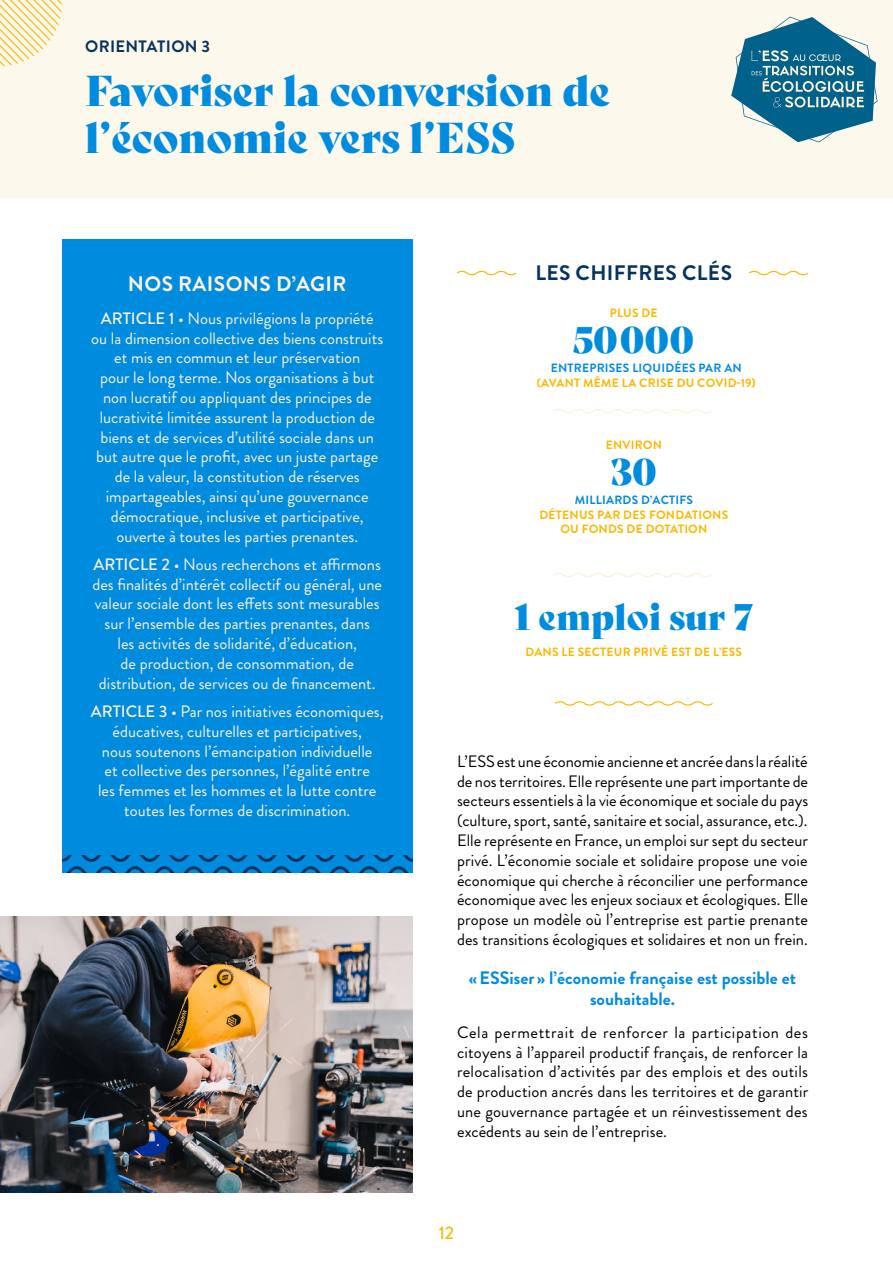
<style>
.page{position:relative;width:893px;height:1263px;background:#fff}
.page>*{position:absolute;margin:0;border:0;box-sizing:border-box;transform-origin:0 0}
.t1{font:42px/46.5px "Bely Display";color:#008cde}
.t2{font:36px "Bely Display";color:#008cde}
.t3{font:700 21px "Brandon Grotesque";letter-spacing:.02em;color:#fcf1da}
.t4{font:700 21px "Brandon Grotesque";letter-spacing:.02em;color:#07335e}
.t5{font:700 18px/21.6px "Brandon Grotesque";color:#008cde;text-align:center}
.t6{font:500 18px "Brandon Grotesque";color:#fab900}
.t7{font:16.5px/19.8px "Brandon Grotesque";color:#fcf1da;text-align:center}
.t8{font:16.5px/19.8px "Brandon Grotesque";color:#000;text-align:justify}
.t9{font:700 16.5px "Brandon Grotesque";letter-spacing:.02em;color:#07335e}
.t10{font:700 12px/14.4px "Brandon Grotesque";letter-spacing:.02em;color:#fab800;text-align:center}
.t11{font:700 12px "Brandon Grotesque";letter-spacing:.02em;color:#008cde}
.s1{font-weight:500}
</style>
<div class="page">
<div style="left:0;top:0;width:893px;height:198px;background:#fdf8ec"></div>
<img style="left:0;top:916px;width:413px;height:277px">
<div style="left:62px;top:239px;width:351px;height:633px;background:#008cde"></div>
<svg style="left:62px;top:855px;width:351px;height:17px"></svg>
<svg style="left:554px;top:409px;width:158px;height:5px"></svg>
<svg style="left:554px;top:573px;width:158px;height:5px"></svg>
<svg style="left:749px;top:270px;width:60px;height:6px"></svg>
<svg style="left:555px;top:701px;width:158px;height:5px"></svg>
<svg style="left:456px;top:270px;width:61px;height:6px"></svg>
<svg style="left:0;top:0;width:62px;height:66px"></svg>
<svg style="left:731px;top:17px;width:147px;height:125px"></svg>
<p class="t9" style="left:85px;top:35px;width:126px">ORIENTATION 3</p>
<h1 class="t1" style="left:85px;top:64px;width:527px">Favoriser la conversion de l’économie vers l’ESS</h1>
<p class="t3" style="left:128px;top:269px;width:220px">NOS RAISONS D’AGIR</p>
<p class="t7" style="left:91px;top:308px;width:293px"><span class="s1">ARTICLE 1</span> • Nous privilégions la propriété ou la dimension collective des biens construits et mis en commun et leur préservation<br>pour le long terme. Nos organisations à but non lucratif ou appliquant des principes de lucrativité limitée assurent la production de biens et de services d’utilité sociale dans un but autre que le profit, avec un juste partage de la valeur, la constitution de réserves impartageables, ainsi qu’une gouvernance démocratique, inclusive et participative, ouverte à toutes les parties prenantes.</p>
<p class="t7" style="left:92px;top:554px;width:291px"><span class="s1">ARTICLE 2</span> • Nous recherchons et affirmons des finalités d’intérêt collectif ou général, une valeur sociale dont les effets sont mesurables sur l’ensemble des parties prenantes, dans<br>les activités de solidarité, d’éducation,<br>de production, de consommation, de distribution, de services ou de financement.</p>
<p class="t7" style="left:91px;top:702px;width:294px"><span class="s1">ARTICLE 3</span> • Par nos initiatives économiques, éducatives, culturelles et participatives,<br>nous soutenons l’émancipation individuelle<br>et collective des personnes, l’égalité entre<br>les femmes et les hommes et la lutte contre toutes les formes de discrimination.</p>
<p class="t4" style="left:535px;top:258px;width:198px">LES CHIFFRES CLÉS</p>
<p class="t10" style="left:610px;top:306px;width:49px">PLUS DE</p>
<h2 class="t2" style="left:573px;top:311px;width:122px">50 000</h2>
<p class="t11" style="left:551px;top:360px;width:193px">ENTREPRISES LIQUIDÉES PAR AN</p>
<p class="t10" style="left:537px;top:375px;width:220px">(AVANT MÊME LA CRISE DU COVID-19)</p>
<p class="t10" style="left:606px;top:438px;width:58px">ENVIRON</p>
<h2 class="t2" style="left:611px;top:443px;width:48px">30</h2>
<p class="t11" style="left:575px;top:492px;width:120px">MILLIARDS D’ACTIFS</p>
<p class="t10" style="left:540px;top:507px;width:190px">DÉTENUS PAR DES FONDATIONS<br>OU FONDS DE DOTATION</p>
<h2 class="t2" style="left:514px;top:588px;width:241px">1 emploi sur 7</h2>
<p class="t10" style="left:525px;top:645px;width:218px">DANS LE SECTEUR PRIVÉ EST DE L’ESS</p>
<p class="t8" style="left:457px;top:751px;width:353px">L’ESS est une économie ancienne et ancrée dans la réalité de nos territoires. Elle représente une part importante de secteurs essentiels à la vie économique et sociale du pays (culture, sport, santé, sanitaire et social, assurance, etc.).<br>Elle représente en France, un emploi sur sept du secteur privé. L’économie sociale et solidaire propose une voie économique qui cherche à réconcilier une performance économique avec les enjeux sociaux et écologiques. Elle propose un modèle où l’entreprise est partie prenante des transitions écologiques et solidaires et non un frein.</p>
<p class="t5" style="left:469px;top:967px;width:329px">«ESSiser » l’économie française est possible et souhaitable.</p>
<p class="t8" style="left:457px;top:1022px;width:353px">Cela permettrait de renforcer la participation des citoyens à l’appareil productif français, de renforcer la relocalisation d’activités par des emplois et des outils de production ancrés dans les territoires et de garantir une gouvernance partagée et un réinvestissement des excédents au sein de l’entreprise.</p>
<p class="t6" style="left:439px;top:1221px;width:17px">12</p>
</div>
